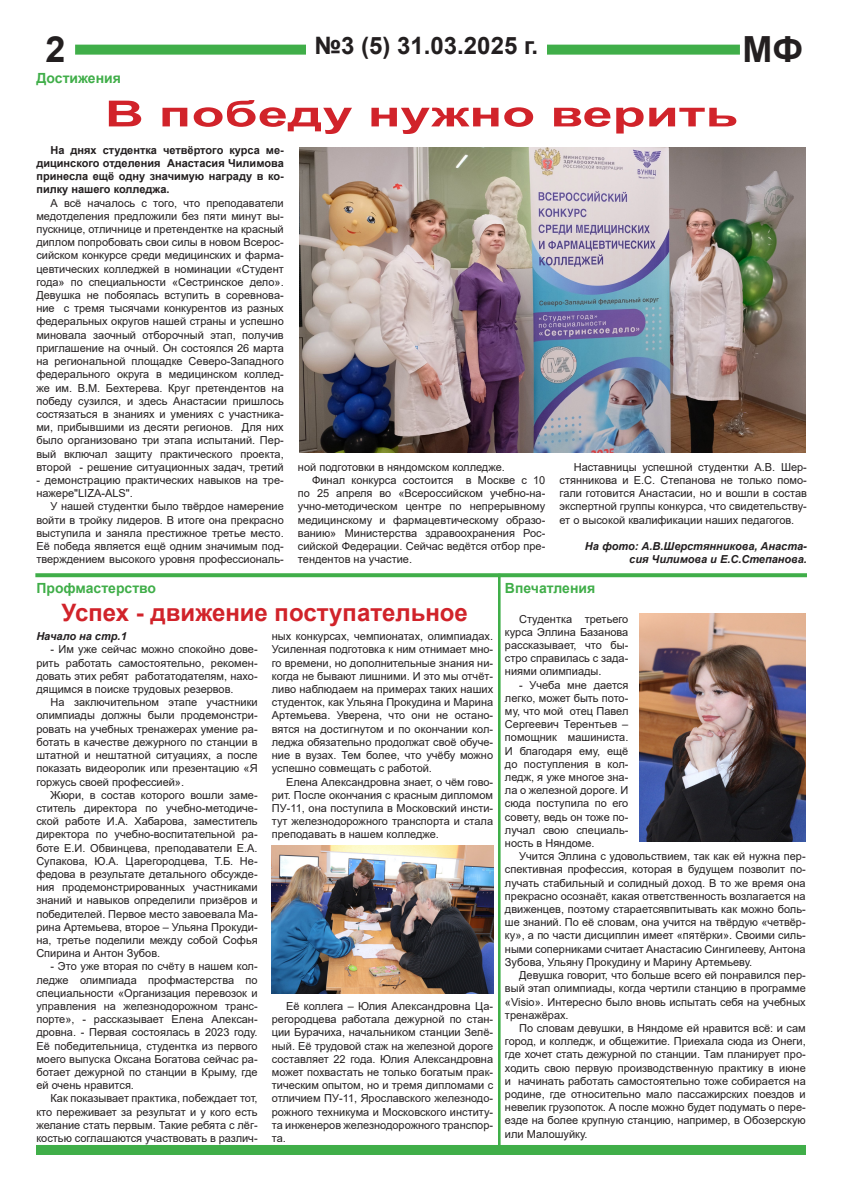
<style>
.page{position:relative;width:842px;height:1191px;background:#fff}
.page>*{position:absolute;margin:0;border:0;box-sizing:border-box;transform-origin:0 0}
.t1{font:700 36px "Arial";color:#d1232a;scale:1.5 1}
.t2{font:700 36px "Arial";color:#231f20}
.t3{font:700 24px "Arial";color:#d1232a}
.t4{font:700 24px "Arial";color:#231f20}
.t5{font:700 14px "Arial";color:#40ae49}
.t6{font:11px/13.2px "Arial";color:#231f20;text-align:justify}
.t7{font:700 11px/13.2px "Arial";color:#231f20;text-align:justify}
.t8{font:italic 700 11px/13.2px "Arial";color:#231f20;text-align:right}
</style>
<div class="page">
<div style="left:75px;top:45px;width:665px;height:10px;background:#40ae49"></div>
<div style="left:36px;top:1145px;width:770px;height:10px;background:#40ae49"></div>
<div style="left:306px;top:36px;width:241px;height:28px;background:#fff"></div>
<div style="left:498px;top:573px;width:2px;height:573px;border:2px solid #40ae49"></div>
<img style="left:640px;top:614px;width:166px;height:227px">
<img style="left:272px;top:845px;width:221px;height:148px">
<svg style="left:35px;top:573px;width:772px;height:4px;background:#4ab253"></svg>
<img style="left:300px;top:148px;width:506px;height:305px">
<p class="t2" style="left:46px;top:24px;width:22px">2</p>
<p class="t4" style="left:314px;top:28px;width:225px">№3 (5) 31.03.2025 г.</p>
<p class="t2" style="left:743px;top:24px;width:62px">МФ</p>
<p class="t5" style="left:36px;top:68px;width:86px">Достижения</p>
<p class="t1" style="left:105px;top:88px;width:424px">В победу нужно верить</p>
<p class="t7" style="left:36px;top:143px;width:249px;text-indent:14px">На днях студентка четвёртого курса ме&shy;дицинского отделения Анастасия Чилимова принесла ещё одну значимую награду в ко&shy;пилку нашего колледжа.</p>
<p class="t6" style="left:36px;top:196px;width:249px;text-indent:14px">А всё началось с того, что преподаватели медотделения предложили без пяти минут вы&shy;пускнице, отличнице и претендентке на красный диплом попробовать свои силы в новом Всерос&shy;сийском конкурсе среди медицинских и фарма&shy;цевтических колледжей в номинации «Студент года» по специальности «Сестринское дело».<br>Девушка не побоялась вступить в соревнова&shy;ние с тремя тысячами конкурентов из разных федеральных округов нашей страны и успешно миновала заочный отборочный этап, получив приглашение на очный. Он состоялся 26 марта на региональной площадке Северо-Западного федерального округа в медицинском коллед&shy;же им. В.М. Бехтерева. Круг претендентов на победу сузился, и здесь Анастасии пришлось состязаться в знаниях и умениях с участника&shy;ми, прибывшими из десяти регионов. Для них было организовано три этапа испытаний. Пер&shy;вый включал защиту практического проекта, второй - решение ситуационных задач, третий</p>
<p class="t6" style="left:36px;top:473px;width:249px">- демонстрацию практических навыков на тре&shy;нажере"LIZA-ALS".</p>
<p class="t6" style="left:36px;top:500px;width:249px;text-indent:14px">У нашей студентки было твёрдое намерение войти в тройку лидеров. В итоге она прекрасно выступила и заняла престижное третье место.<br>Её победа является ещё одним значимым под&shy;тверждением высокого уровня профессиональ-</p>
<p class="t6" style="left:560px;top:460px;width:249px;text-indent:14px">Наставницы успешной студентки А.В. Шер&shy;стянникова и Е.С. Степанова не только помо&shy;гали готовится Анастасии, но и вошли в состав экспертной группы конкурса, что свидетельству&shy;ет о высокой квалификации наших педагогов.</p>
<p class="t8" style="left:585px;top:540px;width:224px">На фото: А.В.Шерстянникова, Анаста&shy;сия Чилимова и Е.С.Степанова.</p>
<p class="t6" style="left:298px;top:460px;width:208px">ной подготовки в няндомском колледже.</p>
<p class="t6" style="left:298px;top:473px;width:249px;text-indent:14px">Финал конкурса состоится в Москве с 10 по 25 апреля во «Всероссийском учебно-на&shy;учно-методическом центре по непрерывному медицинскому и фармацевтическому образо&shy;ванию» Министерства здравоохранения Рос&shy;сийской Федерации. Сейчас ведётся отбор пре&shy;тендентов на участие.</p>
<p class="t5" style="left:36px;top:578px;width:121px">Профмастерство</p>
<p class="t3" style="left:62px;top:596px;width:408px">Успех - движение поступательное</p>
<p class="t8" style="left:36px;top:630px;width:92px">Начало на стр.1</p>
<p class="t6" style="left:36px;top:643px;width:223px;text-indent:14px">- Им уже сейчас можно спокойно дове&shy;рить работать самостоятельно, рекомен&shy;довать этих ребят работатодателям, нахо&shy;дящимся в поиске трудовых резервов.</p>
<p class="t6" style="left:36px;top:695px;width:223px;text-indent:14px">На заключительном этапе участники олимпиады должны были продемонстри&shy;ровать на учебных тренажерах умение ра&shy;ботать в качестве дежурного по станции в штатной и нештатной ситуациях, а после показать видеоролик или презентацию «Я горжусь своей профессией».</p>
<p class="t6" style="left:36px;top:788px;width:223px;text-indent:14px">Жюри, в состав которого вошли заме&shy;ститель директора по учебно-методиче&shy;ской работе И.А. Хабарова, заместитель директора по учебно-воспитательной ра&shy;боте Е.И. Обвинцева, преподаватели Е.А.<br>Супакова, Ю.А. Царегородцева, Т.Б. Не&shy;федова в результате детального обсужде&shy;ния продемонстрированных участниками знаний и навыков определили призёров и победителей. Первое место завоевала Ма&shy;рина Артемьева, второе – Ульяна Прокуди&shy;на, третье поделили между собой Софья Спирина и Антон Зубов.</p>
<p class="t6" style="left:36px;top:959px;width:223px;text-indent:14px">- Это уже вторая по счёту в нашем кол&shy;ледже олимпиада профмастерства по специальности «Организация перевозок и управления на железнодорожном транс&shy;порте», - рассказывает Елена Алексан&shy;дровна. - Первая состоялась в 2023 году.<br>Её победительница, студентка из первого моего выпуска Оксана Богатова сейчас ра&shy;ботает дежурной по станции в Крыму, где ей очень нравится.</p>
<p class="t6" style="left:36px;top:1091px;width:223px;text-indent:14px">Как показывает практика, побеждает тот, кто переживает за результат и у кого есть желание стать первым. Такие ребята с лёг&shy;костью соглашаются участвовать в различ-</p>
<p class="t6" style="left:272px;top:629px;width:223px">ных конкурсах, чемпионатах, олимпиадах.<br>Усиленная подготовка к ним отнимает мно&shy;го времени, но дополнительные знания ни&shy;когда не бывают лишними. И это мы отчёт&shy;ливо наблюдаем на примерах таких наших студенток, как Ульяна Прокудина и Марина Артемьева. Уверена, что они не остано&shy;вятся на достигнутом и по окончании кол&shy;леджа обязательно продолжат своё обуче&shy;ние в вузах. Тем более, что учёбу можно успешно совмещать с работой.</p>
<p class="t6" style="left:272px;top:775px;width:223px;text-indent:14px">Елена Александровна знает, о чём гово&shy;рит. После окончания с красным дипломом ПУ-11, она поступила в Московский инсти&shy;тут железнодорожного транспорта и стала преподавать в нашем колледже.</p>
<p class="t6" style="left:272px;top:999px;width:223px;text-indent:14px">Её коллега – Юлия Александровна Ца&shy;регородцева работала дежурной по стан&shy;ции Бурачиха, начальником станции Зелё&shy;ный. Её трудовой стаж на железной дороге составляет 22 года. Юлия Александровна может похвастать не только богатым прак&shy;тическим опытом, но и тремя дипломами с отличием ПУ-11, Ярославского железнодо&shy;рожного техникума и Московского институ&shy;та инженеров железнодорожного транспор&shy;та.</p>
<p class="t5" style="left:505px;top:578px;width:92px">Впечатления</p>
<p class="t6" style="left:505px;top:612px;width:125px;text-indent:14px">Студентка третьего курса Эллина Базанова рассказывает, что бы&shy;стро справилась с зада&shy;ниями олимпиады.</p>
<p class="t6" style="left:505px;top:678px;width:125px;text-indent:14px">- Учеба мне дается легко, может быть пото&shy;му, что мой отец Павел Сергеевич Терентьев – помощник машиниста.<br>И благодаря ему, ещё до поступления в кол&shy;ледж, я уже многое зна&shy;ла о железной дороге. И сюда поступила по его совету, ведь он тоже по&shy;лучал свою специаль&shy;ность в Няндоме.</p>
<p class="t6" style="left:505px;top:849px;width:302px;text-indent:14px">Учится Эллина с удовольствием, так как ей нужна пер&shy;спективная профессия, которая в будущем позволит по&shy;лучать стабильный и солидный доход. В то же время она прекрасно осознаёт, какая ответственность возлагается на движенцев, поэтому стараетсявпитывать как можно боль&shy;ше знаний. По её словам, она учится на твёрдую «четвёр&shy;ку», а по части дисциплин имеет «пятёрки». Своими силь&shy;ными соперниками считает Анастасию Сингилееву, Антона Зубова, Ульяну Прокудину и Марину Артемьеву.</p>
<p class="t6" style="left:505px;top:968px;width:302px;text-indent:14px">Девушка говорит, что больше всего ей понравился пер&shy;вый этап олимпиады, когда чертили станцию в программе «Visio». Интересно было вновь испытать себя на учебных тренажёрах.</p>
<p class="t6" style="left:505px;top:1021px;width:302px;text-indent:14px">По словам девушки, в Няндоме ей нравится всё: и сам город, и колледж, и общежитие. Приехала сюда из Онеги, где хочет стать дежурной по станции. Там планирует про&shy;ходить свою первую производственную практику в июне и начинать работать самостоятельно тоже собирается на родине, где относительно мало пассажирских поездов и невелик грузопоток. А после можно будет подумать о пере&shy;езде на более крупную станцию, например, в Обозерскую или Малошуйку.</p>
</div>
